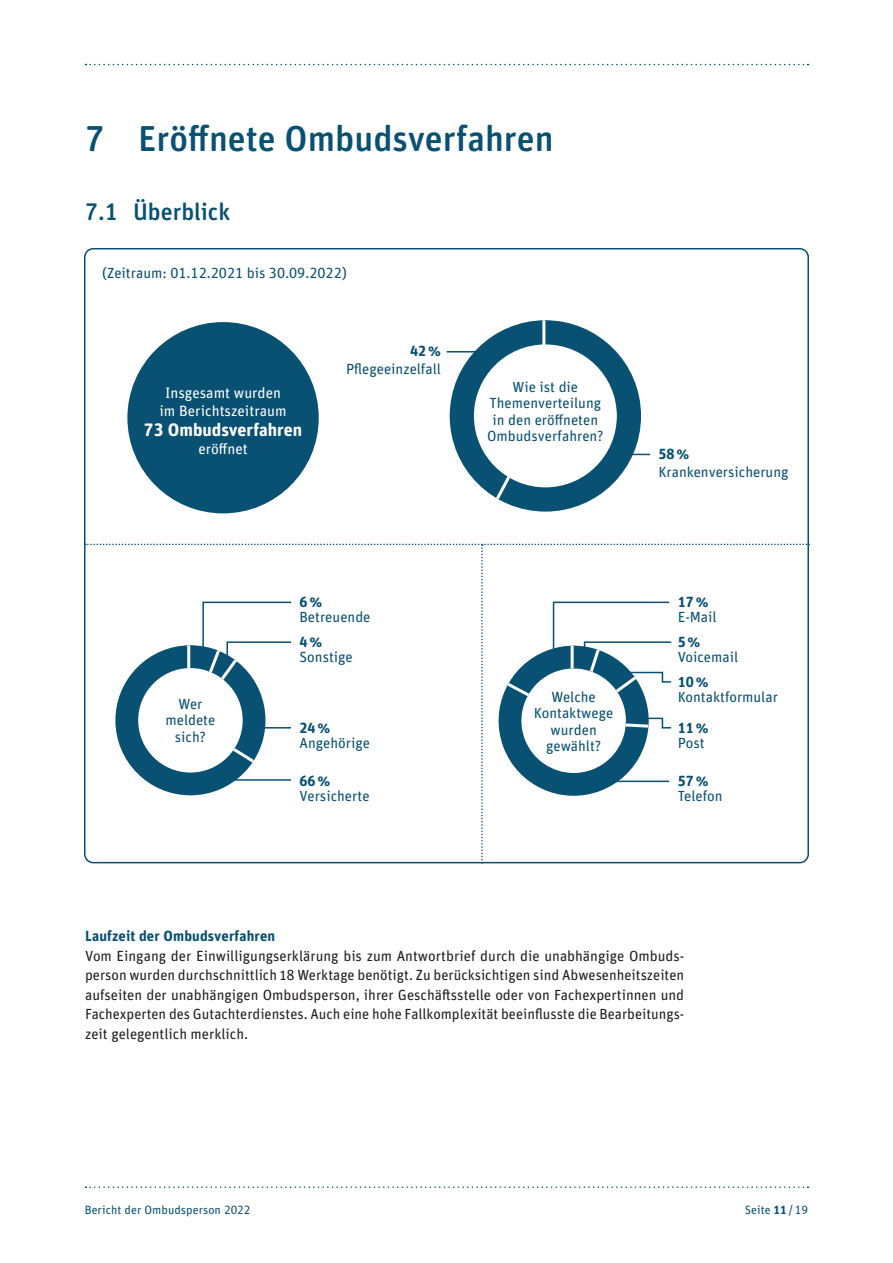
<style>
.page{position:relative;width:893px;height:1263px;background:#fff}
.page>*{position:absolute;margin:0;border:0;box-sizing:border-box;transform-origin:0 0}
.t1{font:500 36px "Unit Rounded OT";color:#095173}
.t2{font:500 24px "Unit Rounded OT";color:#095173}
.t3{font:700 18px "Unit Rounded Pro";color:#fff}
.t4{font:15px/18px "Unit Rounded Pro";color:#fff;text-align:center}
.t5{font:14.7px/19.5px "Unit Rounded Pro";color:#231f20;text-align:justify}
.t6{font:14.7px/16.5px "Unit Rounded Pro";color:#095173;text-align:center}
.t7{font:700 14.7px "Unit Rounded Pro";letter-spacing:.01em;color:#095173}
.t8{font:12px "Unit Rounded Pro";letter-spacing:.005em;color:#095173}
.s1{font-weight:700}
</style>
<div class="page">
<svg style="left:85px;top:1186px;width:723px;height:2px"></svg>
<svg style="left:85px;top:64px;width:723px;height:1px"></svg>
<svg style="left:450px;top:320px;width:191px;height:192px"></svg>
<div style="left:474px;top:344px;width:143px;height:143px;background:#fff;border-radius:50%"></div>
<div style="left:127px;top:322px;width:192px;height:191px;background:#095173;border-radius:50%"></div>
<hr style="left:617px;top:454px;width:33px;height:1px;background:#095173">
<hr style="left:447px;top:351px;width:52px;height:1px;background:#095173">
<svg style="left:85px;top:544px;width:724px;height:319px"></svg>
<h1 class="t1" style="left:85px;top:116px;width:470px">7 Eröffnete Ombudsverfahren</h1>
<h2 class="t2" style="left:85px;top:196px;width:147px">7.1 Überblick</h2>
<p class="t6" style="left:102px;top:264px;width:246px">(Zeitraum: 01.12.2021 bis 30.09.2022)</p>
<p class="t4" style="left:160px;top:384px;width:129px">Insgesamt wurden im Berichtszeitraum</p>
<p class="t3" style="left:144px;top:417px;width:160px">73 Ombudsverfahren</p>
<p class="t4" style="left:198px;top:439px;width:51px">eröffnet</p>
<p class="t7" style="left:410px;top:341px;width:32px">42%</p>
<p class="t6" style="left:346px;top:360px;width:96px">Pflegeeinzelfall</p>
<p class="t7" style="left:299px;top:591px;width:24px">6%</p>
<p class="t6" style="left:299px;top:608px;width:73px">Betreuende</p>
<p class="t6" style="left:165px;top:694px;width:51px">Wer meldete sich?</p>
<p class="t7" style="left:299px;top:631px;width:24px">4%</p>
<p class="t6" style="left:299px;top:648px;width:55px">Sonstige</p>
<p class="t7" style="left:299px;top:717px;width:32px">24%</p>
<p class="t6" style="left:299px;top:734px;width:72px">Angehörige</p>
<p class="t7" style="left:299px;top:770px;width:32px">66%</p>
<p class="t6" style="left:299px;top:787px;width:72px">Versicherte</p>
<p class="t6" style="left:487px;top:378px;width:118px">Wie ist die<br>Themenverteilung in den eröffneten<br>Ombudsverfahren?</p>
<p class="t6" style="left:534px;top:687px;width:81px">Welche<br>Kontaktwege wurden gewählt?</p>
<p class="t7" style="left:658px;top:444px;width:32px">58%</p>
<p class="t6" style="left:658px;top:463px;width:132px">Krankenversicherung</p>
<p class="t7" style="left:678px;top:591px;width:32px">17%</p>
<p class="t6" style="left:678px;top:608px;width:40px">E-Mail</p>
<p class="t7" style="left:678px;top:631px;width:24px">5%</p>
<p class="t6" style="left:678px;top:648px;width:62px">Voicemail</p>
<p class="t7" style="left:678px;top:671px;width:32px">10%</p>
<p class="t6" style="left:678px;top:688px;width:102px">Kontaktformular</p>
<p class="t7" style="left:678px;top:717px;width:32px">11%</p>
<p class="t6" style="left:678px;top:734px;width:28px">Post</p>
<p class="t7" style="left:678px;top:770px;width:32px">57%</p>
<p class="t6" style="left:678px;top:787px;width:46px">Telefon</p>
<p class="t7" style="left:85px;top:926px;width:192px">Laufzeit der Ombudsverfahren</p>
<p class="t5" style="left:85px;top:945px;width:601px">Vom Eingang der Einwilligungserklärung bis zum Antwortbrief durch die unabhängige Ombuds&shy;person wurden durchschnittlich 18 Werktage benötigt. Zu berücksichtigen sind Abwesenheitszeiten aufseiten der unabhängigen Ombudsperson, ihrer Geschäftsstelle oder von Fachexpertinnen und Fachexperten des Gutachterdienstes. Auch eine hohe Fallkomplexität beeinflusste die Bearbeitungs&shy;zeit gelegentlich merklich.</p>
<p class="t8" style="left:85px;top:1202px;width:167px">Bericht der Ombudsperson 2022</p>
<p class="t8" style="left:745px;top:1202px;width:65px">Seite <span class="s1">11</span>/19</p>
</div>
